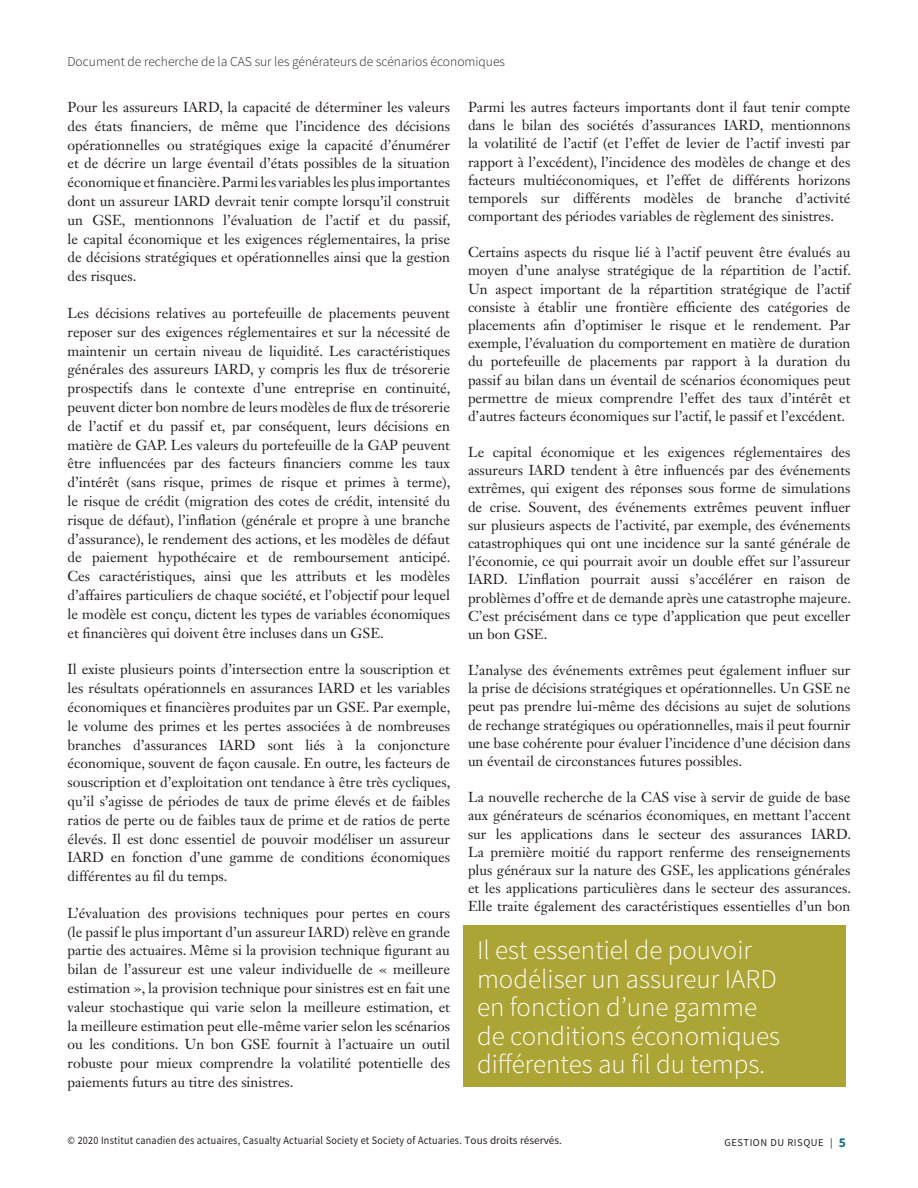
<style>
.page{position:relative;width:918px;height:1188px;background:#fff}
.page>*{position:absolute;margin:0;border:0;box-sizing:border-box;transform-origin:0 0}
.Article_Pull_Quote{font:300 27px/28.5px "Source Sans Pro";color:#fff}
.Article_Body___space{font:14.25px/18.8px "Janson Text LT Std";color:#231f20;text-align:justify}
.t1{font:300 13.5px "Source Sans Pro";color:#231f20}
.t2{font:11.25px "Source Sans Pro";letter-spacing:.02em;color:#231f20;scale:.9 1}
.t3{font:10.5px "Source Sans Pro";letter-spacing:.05em;color:#231f20}
.s1{font-weight:700;font-size:13.5px;color:#1d6e8a}
</style>
<div class="page">
<div style="left:464px;top:926px;width:382px;height:161px;background:#aca535"></div>
<p class="t1" style="left:68px;top:54px;width:439px">Document de recherche de la CAS sur les générateurs de scénarios économiques</p>
<p class="Article_Body___space" style="left:468px;top:98px;width:384px;line-height:18.1px">Parmi les autres facteurs importants dont il faut tenir compte dans le bilan des sociétés d’assurances IARD, mentionnons la volatilité de l’actif (et l’effet de levier de l’actif investi par rapport à l’excédent), l’incidence des modèles de change et des facteurs multiéconomiques, et l’effet de différents horizons temporels sur différents modèles de branche d’activité comportant des périodes variables de règlement des sinistres.</p>
<p class="Article_Body___space" style="left:468px;top:243px;width:385px;line-height:18.1px">Certains aspects du risque lié à l’actif peuvent être évalués au moyen d’une analyse stratégique de la répartition de l’actif.<br>Un aspect important de la répartition stratégique de l’actif consiste à établir une frontière efficiente des catégories de placements afin d’optimiser le risque et le rendement. Par exemple, l’évaluation du comportement en matière de duration du portefeuille de placements par rapport à la duration du passif au bilan dans un éventail de scénarios économiques peut permettre de mieux comprendre l’effet des taux d’intérêt et d’autres facteurs économiques sur l’actif, le passif et l’excédent.</p>
<p class="Article_Body___space" style="left:468px;top:443px;width:385px;line-height:18.1px">Le capital économique et les exigences réglementaires des assureurs IARD tendent à être influencés par des événements extrêmes, qui exigent des réponses sous forme de simulations de crise. Souvent, des événements extrêmes peuvent influer sur plusieurs aspects de l’activité, par exemple, des événements catastrophiques qui ont une incidence sur la santé générale de l’économie, ce qui pourrait avoir un double effet sur l’assureur IARD. L’inflation pourrait aussi s’accélérer en raison de problèmes d’offre et de demande après une catastrophe majeure.<br>C’est précisément dans ce type d’application que peut exceller un bon GSE.</p>
<p class="Article_Body___space" style="left:468px;top:661px;width:384px;line-height:18.1px">L’analyse des événements extrêmes peut également influer sur la prise de décisions stratégiques et opérationnelles. Un GSE ne peut pas prendre lui-même des décisions au sujet de solutions de rechange stratégiques ou opérationnelles, mais il peut fournir une base cohérente pour évaluer l’incidence d’une décision dans un éventail de circonstances futures possibles.</p>
<p class="Article_Body___space" style="left:468px;top:788px;width:385px;line-height:18.1px">La nouvelle recherche de la CAS vise à servir de guide de base aux générateurs de scénarios économiques, en mettant l’accent sur les applications dans le secteur des assurances IARD.<br>La première moitié du rapport renferme des renseignements plus généraux sur la nature des GSE, les applications générales et les applications particulières dans le secteur des assurances.<br>Elle traite également des caractéristiques essentielles d’un bon</p>
<p class="Article_Body___space" style="left:68px;top:98px;width:384px">Pour les assureurs IARD, la capacité de déterminer les valeurs des états financiers, de même que l’incidence des décisions opérationnelles ou stratégiques exige la capacité d’énumérer et de décrire un large éventail d’états possibles de la situation économique et financière. Parmi les variables les plus importantes dont un assureur IARD devrait tenir compte lorsqu’il construit un GSE, mentionnons l’évaluation de l’actif et du passif, le capital économique et les exigences réglementaires, la prise de décisions stratégiques et opérationnelles ainsi que la gestion des risques.</p>
<p class="Article_Body___space" style="left:68px;top:304px;width:385px">Les décisions relatives au portefeuille de placements peuvent reposer sur des exigences réglementaires et sur la nécessité de maintenir un certain niveau de liquidité. Les caractéristiques générales des assureurs IARD, y compris les flux de trésorerie prospectifs dans le contexte d’une entreprise en continuité, peuvent dicter bon nombre de leurs modèles de flux de trésorerie de l’actif et du passif et, par conséquent, leurs décisions en matière de GAP. Les valeurs du portefeuille de la GAP peuvent être influencées par des facteurs financiers comme les taux d’intérêt (sans risque, primes de risque et primes à terme), le risque de crédit (migration des cotes de crédit, intensité du risque de défaut), l’inflation (générale et propre à une branche d’assurance), le rendement des actions, et les modèles de défaut de paiement hypothécaire et de remboursement anticipé.<br>Ces caractéristiques, ainsi que les attributs et les modèles d’affaires particuliers de chaque société, et l’objectif pour lequel le modèle est conçu, dictent les types de variables économiques et financières qui doivent être incluses dans un GSE.</p>
<p class="Article_Body___space" style="left:68px;top:660px;width:385px">Il existe plusieurs points d’intersection entre la souscription et les résultats opérationnels en assurances IARD et les variables économiques et financières produites par un GSE. Par exemple, le volume des primes et les pertes associées à de nombreuses branches d’assurances IARD sont liés à la conjoncture économique, souvent de façon causale. En outre, les facteurs de souscription et d’exploitation ont tendance à être très cycliques, qu’il s’agisse de périodes de taux de prime élevés et de faibles ratios de perte ou de faibles taux de prime et de ratios de perte élevés. Il est donc essentiel de pouvoir modéliser un assureur IARD en fonction d’une gamme de conditions économiques différentes au fil du temps.</p>
<p class="Article_Body___space" style="left:68px;top:903px;width:384px">L’évaluation des provisions techniques pour pertes en cours (le passif le plus important d’un assureur IARD) relève en grande partie des actuaires. Même si la provision technique figurant au bilan de l’assureur est une valeur individuelle de « meilleure estimation », la provision technique pour sinistres est en fait une valeur stochastique qui varie selon la meilleure estimation, et la meilleure estimation peut elle-même varier selon les scénarios ou les conditions. Un bon GSE fournit à l’actuaire un outil robuste pour mieux comprendre la volatilité potentielle des paiements futurs au titre des sinistres.</p>
<p class="Article_Pull_Quote" style="left:477px;top:936px;width:304px">Il est essentiel de pouvoir modéliser un assureur IARD en fonction d’une gamme de conditions économiques différentes au fil du temps.</p>
<p class="t2" style="left:68px;top:1133px;width:551px">© 2020 Institut canadien des actuaires, Casualty Actuarial Society et Society of Actuaries. Tous droits réservés.</p>
<p class="t3" style="left:725px;top:1136px;width:123px">GESTION DU RISQUE | <span class="s1">5</span></p>
</div>
